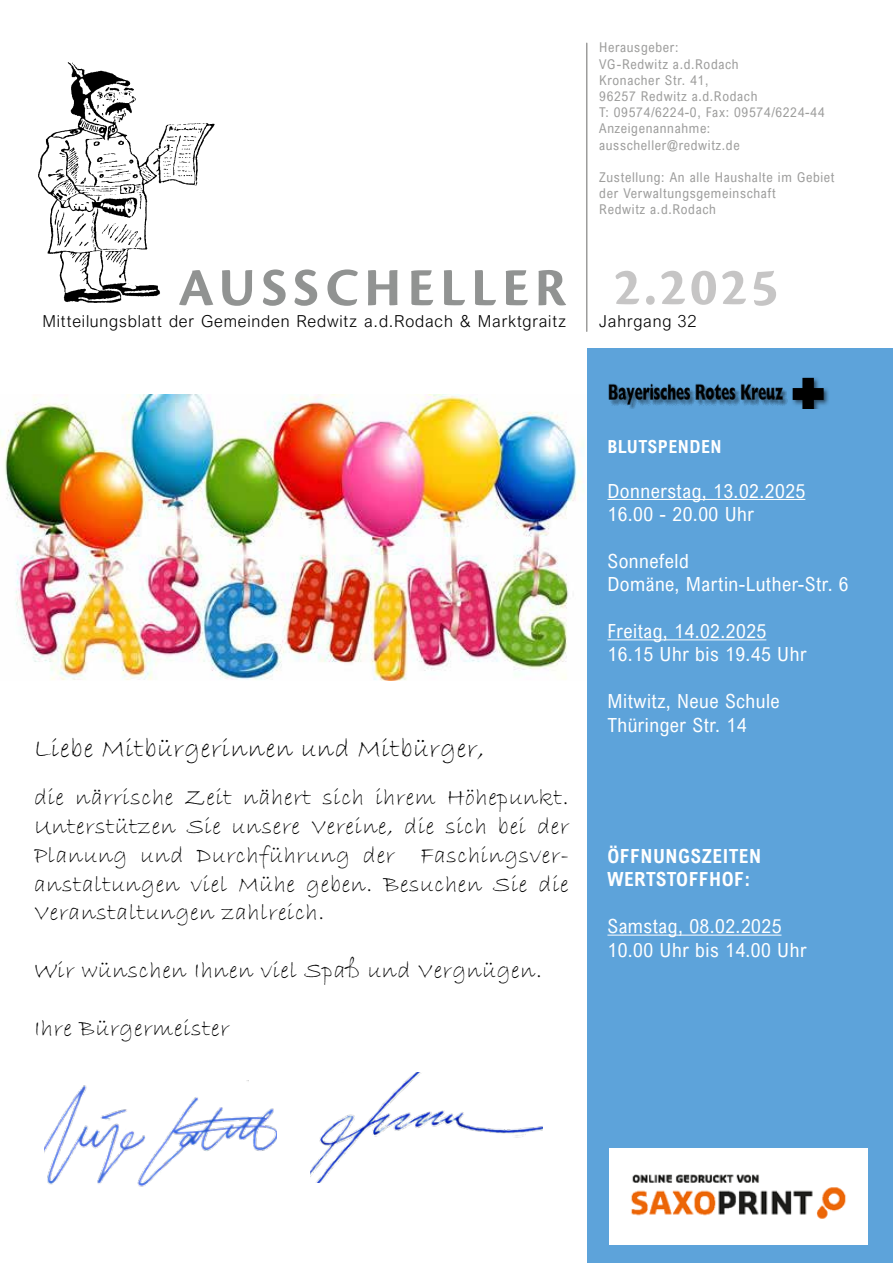
<style>
.page{position:relative;width:893px;height:1263px;background:#fff}
.page>*{position:absolute;margin:0;border:0;box-sizing:border-box;transform-origin:0 0}
.t1{font:700 55.5px "Cronos Pro";letter-spacing:.105em;color:#919392}
.t2{font:700 55.5px "Cronos Pro";color:#c6c5c5}
.t3{font:27px "Bradley Hand ITC";letter-spacing:.025em;color:#000}
.t4{font:24px/28.8px "Bradley Hand ITC";letter-spacing:.025em;color:#000;text-align:justify}
.t5{font:19.5px/23.4px "Arial Nova Cond";letter-spacing:.025em;color:#fff}
.t6{font:700 19.5px/23.4px "Arial Nova Cond";letter-spacing:.025em;color:#fff}
.t7{font:700 18px "Arial Nova Cond";letter-spacing:.025em;color:#fff}
.t8{font:300 16.5px "Arial Nova";letter-spacing:.05em;color:#000}
.t9{font:13.5px/16.2px "Arial Nova Cond";letter-spacing:.05em;color:#9d9d9c}
</style>
<div class="page">
<img style="left:1px;top:394px;width:583px;height:286px">
<div style="left:587px;top:349px;width:306px;height:914px;background:#5da3da"></div>
<img style="left:609px;top:1148px;width:258px;height:96px">
<img style="left:38px;top:62px;width:177px;height:241px">
<hr style="left:586px;top:43px;width:1px;height:288px;background:#9d9d9c">
<hr style="left:607px;top:499px;width:198px;height:1px;background:#fff">
<hr style="left:607px;top:639px;width:159px;height:1px;background:#fff">
<hr style="left:607px;top:935px;width:174px;height:1px;background:#fff">
<img style="left:608px;top:377px;width:221px;height:31px">
<img style="left:311px;top:1073px;width:232px;height:110px">
<img style="left:44px;top:1080px;width:232px;height:107px">
<h1 class="t1" style="left:178px;top:256px;width:389px">AUSSCHELLER</h1>
<p class="t8" style="left:42px;top:312px;width:525px">Mitteilungsblatt der Gemeinden Redwitz a.d.Rodach &amp; Marktgraitz</p>
<p class="t9" style="left:599px;top:39px;width:227px">Herausgeber:<br>VG-Redwitz a.d.Rodach<br>Kronacher Str. 41,<br>96257 Redwitz a.d.Rodach<br>T: 09574/6224-0, Fax: 09574/6224-44<br>Anzeigenannahme: ausscheller@redwitz.de</p>
<p class="t9" style="left:599px;top:169px;width:237px">Zustellung: An alle Haushalte im Gebiet der Verwaltungsgemeinschaft<br>Redwitz a.d.Rodach</p>
<h1 class="t2" style="left:614px;top:255px;width:166px">2.2025</h1>
<p class="t8" style="left:599px;top:312px;width:99px">Jahrgang 32</p>
<p class="t3" style="left:34px;top:731px;width:452px">Liebe Mitbürgerinnen und Mitbürger,</p>
<p class="t4" style="left:34px;top:783px;width:536px">die närrische Zeit nähert sich ihrem Höhepunkt.<br>Unterstützen Sie unsere Vereine, die sich bei der Planung und Durchführung der Faschingsver&shy;anstaltungen viel Mühe geben. Besuchen Sie die Veranstaltungen zahlreich.</p>
<p class="t4" style="left:34px;top:956px;width:510px">Wir wünschen Ihnen viel Spaß und Vergnügen.</p>
<p class="t4" style="left:34px;top:1014px;width:197px">Ihre Bürgermeister</p>
<p class="t7" style="left:607px;top:435px;width:116px">BLUTSPENDEN</p>
<p class="t5" style="left:607px;top:479px;width:199px">Donnerstag, 13.02.2025<br>16.00 - 20.00 Uhr</p>
<p class="t5" style="left:607px;top:549px;width:243px">Sonnefeld<br>Domäne, Martin-Luther-Str. 6</p>
<p class="t5" style="left:607px;top:619px;width:201px">Freitag, 14.02.2025<br>16.15 Uhr bis 19.45 Uhr</p>
<p class="t5" style="left:607px;top:689px;width:174px">Mitwitz, Neue Schule<br>Thüringer Str. 14</p>
<p class="t6" style="left:607px;top:844px;width:155px">ÖFFNUNGSZEITEN<br>WERTSTOFFHOF:</p>
<p class="t5" style="left:607px;top:914px;width:201px">Samstag, 08.02.2025<br>10.00 Uhr bis 14.00 Uhr</p>
</div>
